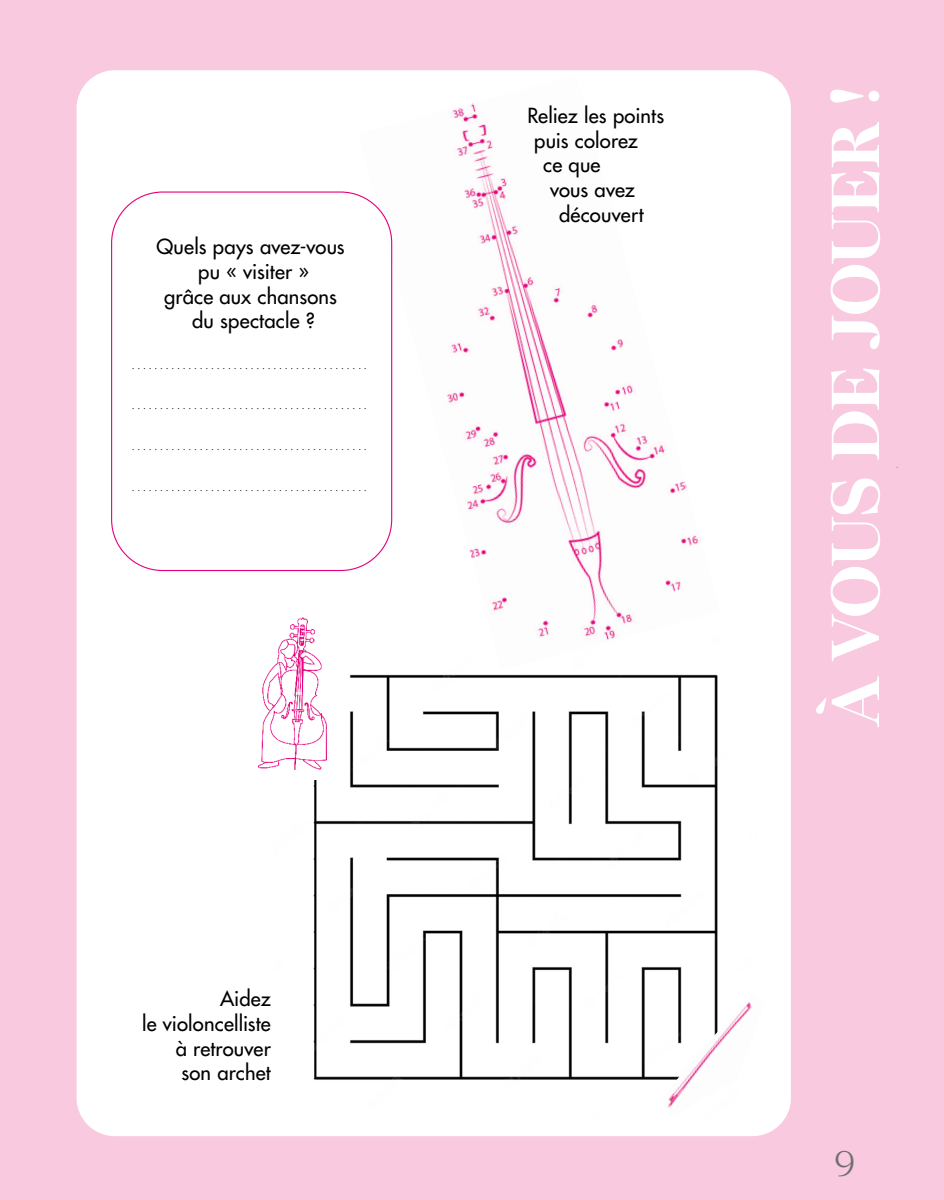
<style>
.page{position:relative;width:944px;height:1200px;background:#fff}
.page>*{position:absolute;margin:0;border:0;box-sizing:border-box;transform-origin:0 0}
._04_01_SECTION_JEUX{font:700 67.5px "Nantes";letter-spacing:-.01em;color:#fff}
.t1{font:36px "Nantes";color:#706f6f}
._04_02_TEXTE{font:500 20.25px/24.8px "Futura LTW1 G";letter-spacing:.01em;color:#000;text-align:right}
._02_02_TEXTE_COURANT_LISTE_JEUX{font:300 13.5px "Futura LTW1 G";color:#000}
</style>
<div class="page">
<div style="left:0;top:0;width:944px;height:1199px;background:#f8c9df"></div>
<div style="left:77px;top:70px;width:714px;height:1065px;background:#fff;border-radius:38px"></div>
<img style="left:313px;top:674px;width:405px;height:406px">
<div style="left:258px;top:617px;width:75px;height:163px;background:#fff"></div>
<img style="left:258px;top:617px;width:69px;height:152px">
<img style="left:661px;top:994px;width:91px;height:114px">
<img style="left:358px;top:103px;width:343px;height:537px">
<p class="_04_02_TEXTE" style="left:156px;top:232px;width:190px;text-align:center">Quels pays avez-vous pu « visiter »<br>grâce aux chansons du spectacle ?</p>
<p class="_02_02_TEXTE_COURANT_LISTE_JEUX" style="left:131px;top:353px;width:238px">..........................................</p>
<p class="_02_02_TEXTE_COURANT_LISTE_JEUX" style="left:131px;top:393px;width:238px">..........................................</p>
<p class="_02_02_TEXTE_COURANT_LISTE_JEUX" style="left:131px;top:434px;width:238px">..........................................</p>
<p class="_02_02_TEXTE_COURANT_LISTE_JEUX" style="left:131px;top:474px;width:238px">..........................................</p>
<p class="_04_02_TEXTE" style="left:142px;top:983px;width:130px">Aidez<br>le violoncelliste à retrouver son archet</p>
<p class="_04_02_TEXTE" style="left:527px;top:101px;width:138px">Reliez les points</p>
<p class="_04_02_TEXTE" style="left:534px;top:126px;width:105px">puis colorez</p>
<p class="_04_02_TEXTE" style="left:543px;top:151px;width:59px">ce que</p>
<p class="_04_02_TEXTE" style="left:550px;top:175px;width:86px">vous avez</p>
<p class="_04_02_TEXTE" style="left:559px;top:200px;width:86px">découvert</p>
<p class="_04_01_SECTION_JEUX" style="left:805px;top:726px;width:642px;rotate:-90deg">À VOUS DE JOUER !</p>
<p class="t1" style="left:834px;top:1138px;width:23px">9</p>
</div>
